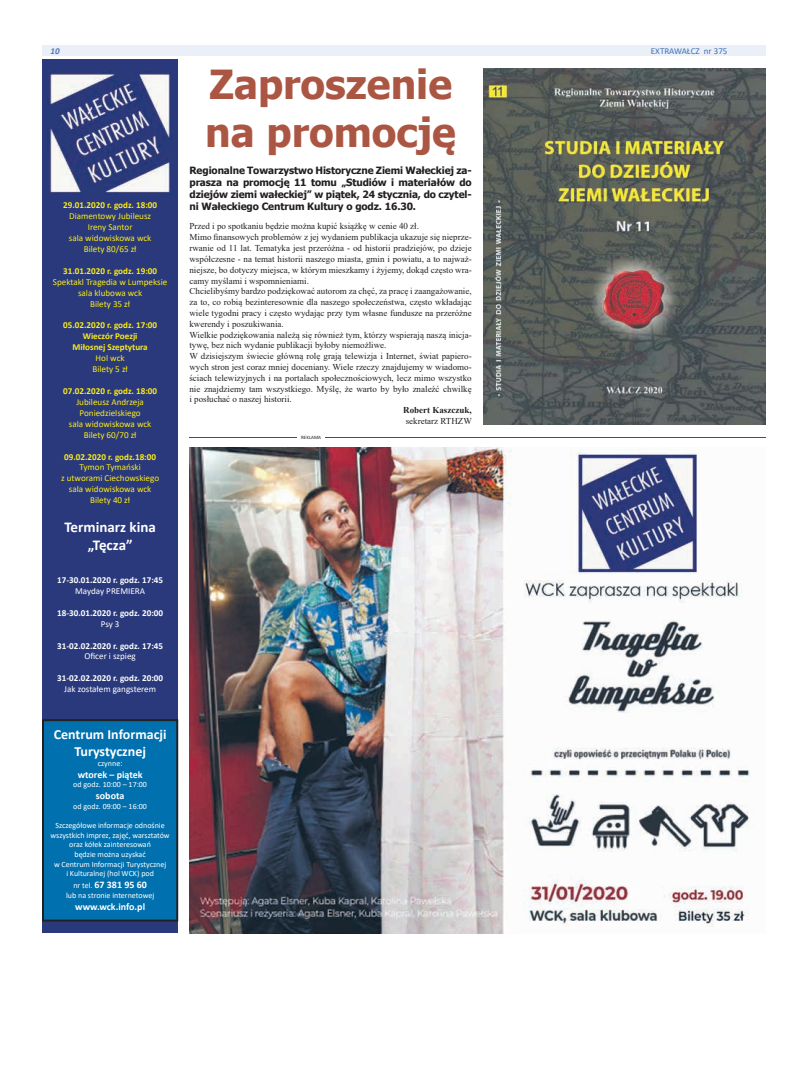
<style>
.page{position:relative;width:794px;height:1092px;background:#fff}
.page>*{position:absolute;margin:0;border:0;box-sizing:border-box;transform-origin:0 0}
.t1{font:700 40px/48px "Tahoma";color:#ab5643}
.t2{font:700 15px/18px "Calibri";color:#fff;text-align:center}
.t3{font:700 14px/16.8px "Calibri";color:#fff;text-align:center}
.t4{font:700 10px/12px "Tahoma";letter-spacing:-.01em;color:#231f20;text-align:justify}
.t5{font:700 10px "Calibri";color:#fff}
.t6{font:9.1px/10.9px "Calibri";color:#fceb1b;text-align:center}
.t7{font:700 9.1px/10.9px "Calibri";color:#fceb1b;text-align:center}
.t8{font:700 9.1px "Calibri";color:#fff}
.t9{font:9.1px "Calibri";color:#fff}
.t10{font:9px/10.8px "Times New Roman";color:#231f20}
.t11{font:9px "Calibri";color:#3d72b6}
.t12{font:700 9px "Times New Roman";color:#231f20}
.t13{font:italic 700 9px "Calibri";color:#4d75bb}
.t14{font:8px/9.6px "Calibri";color:#fff;text-align:center}
.t15{font:5px "Calibri";color:#231f20}
.s1{font-weight:400;font-size:8px}
</style>
<div class="page">
<div style="left:43px;top:45px;width:722px;height:11px;background:#eaeff8"></div>
<div style="left:43px;top:59px;width:135px;height:874px;background:#29397b"></div>
<img style="left:48px;top:71px;width:124px;height:124px">
<div style="left:42px;top:719px;width:136px;height:202px;background:#0070ae"></div>
<div style="left:43px;top:720px;width:134px;height:200px;border:1px solid #231f20"></div>
<img style="left:483px;top:68px;width:282px;height:356px">
<hr style="left:189px;top:437px;width:576px;height:1px;background:#a02540">
<img style="left:189px;top:447px;width:562px;height:486px">
<hr style="left:298px;top:435px;width:27px;height:4px;background:#fff">
<p class="t13" style="left:50px;top:44px;width:11px">10</p>
<p class="t11" style="left:651px;top:44px;width:78px">EXTRAWAŁCZ nr 375</p>
<p class="t7" style="left:63px;top:199px;width:95px">29.01.2020 r. godz. 18:00</p>
<p class="t6" style="left:69px;top:210px;width:84px">Diamentowy Jubileusz<br>Ireny Santor<br>sala widowiskowa wck<br>Bilety 80/65 zł</p>
<p class="t7" style="left:63px;top:265px;width:95px">31.01.2020 r. godz. 19:00</p>
<p class="t6" style="left:53px;top:276px;width:116px">Spektakl Tragedia w Lumpeksie sala klubowa wck<br>Bilety 35 zł</p>
<p class="t7" style="left:63px;top:320px;width:95px">05.02.2020 r. godz. 17:00<br>Wieczór Poezji<br>Miłosnej Szeptytura</p>
<p class="t6" style="left:92px;top:352px;width:37px">Hol wck<br>Bilety 5 zł</p>
<p class="t7" style="left:63px;top:385px;width:95px">07.02.2020 r. godz. 18:00</p>
<p class="t6" style="left:69px;top:396px;width:84px">Jubileusz Andrzeja<br>Poniedzielskiego<br>sala widowiskowa wck<br>Bilety 60/70 zł</p>
<p class="t7" style="left:64px;top:451px;width:93px">09.02.2020 r. godz.18:00</p>
<p class="t6" style="left:61px;top:461px;width:100px">Tymon Tymański<br>z utworami Ciechowskiego sala widowiskowa wck<br>Bilety 40 zł</p>
<h2 class="t2" style="left:64px;top:518px;width:93px">Terminarz kina „Tęcza”</h2>
<p class="t8" style="left:57px;top:573px;width:107px">17-30.01.2020 r. godz. 17:45</p>
<p class="t9" style="left:75px;top:584px;width:71px">Mayday PREMIERA</p>
<p class="t8" style="left:57px;top:606px;width:107px">18-30.01.2020 r. godz. 20:00</p>
<p class="t9" style="left:101px;top:617px;width:20px">Psy 3</p>
<p class="t8" style="left:57px;top:639px;width:107px">31-02.02.2020 r. godz. 17:45</p>
<p class="t9" style="left:84px;top:650px;width:53px">Oficer i szpieg</p>
<p class="t8" style="left:57px;top:671px;width:107px">31-02.02.2020 r. godz. 20:00</p>
<p class="t9" style="left:64px;top:682px;width:93px">Jak zostałem gangsterem</p>
<h3 class="t3" style="left:54px;top:726px;width:114px">Centrum Informacji<br>Turystycznej</h3>
<p class="t14" style="left:98px;top:758px;width:26px">czynne:</p>
<p class="t5" style="left:78px;top:767px;width:66px">wtorek – piątek</p>
<p class="t14" style="left:73px;top:779px;width:75px">od godz. 10:00 – 17:00</p>
<p class="t5" style="left:96px;top:788px;width:30px">sobota</p>
<p class="t14" style="left:73px;top:801px;width:75px">od godz. 09:00 – 16:00</p>
<p class="t14" style="left:51px;top:820px;width:121px">Szczegółowe informacje odnośnie wszystkich imprez, zajęć, warsztatów oraz kółek zainteresowań<br>będzie można uzyskać<br>w Centrum Informacji Turystycznej<br>i Kulturalnej (hol WCK) pod</p>
<p class="t5" style="left:73px;top:877px;width:75px"><span class="s1">nr tel.</span> 67 381 95 60</p>
<p class="t14" style="left:66px;top:890px;width:90px">lub na stronie internetowej</p>
<p class="t5" style="left:75px;top:899px;width:71px">www.wck.info.pl</p>
<h1 class="t1" style="left:205px;top:62px;width:252px">Zaproszenie na promocję</h1>
<p class="t4" style="left:189px;top:165px;width:284px">Regionalne Towarzystwo Historyczne Ziemi Wałeckiej za&shy;prasza na promocję 11 tomu „Studiów i materiałów do dziejów ziemi wałeckiej” w piątek, 24 stycznia, do czytel&shy;ni Wałeckiego Centrum Kultury o godz. 16.30.</p>
<p class="t10" style="left:189px;top:221px;width:284px">Przed i po spotkaniu będzie można kupić książkę w cenie 40 zł.<br>Mimo finansowych problemów z jej wydaniem publikacja ukazuje się nieprze&shy;rwanie od 11 lat. Tematyka jest przeróżna - od historii pradziejów, po dzieje współczesne - na temat historii naszego miasta, gmin i powiatu, a to najważ&shy;niejsze, bo dotyczy miejsca, w którym mieszkamy i żyjemy, dokąd często wra&shy;camy myślami i wspomnieniami.<br>Chcielibyśmy bardzo podziękować autorom za chęć, za pracę i zaangażowanie, za to, co robią bezinteresownie dla naszego społeczeństwa, często wkładając wiele tygodni pracy i często wydając przy tym własne fundusze na przeróżne kwerendy i poszukiwania.<br>Wielkie podziękowania należą się również tym, którzy wspierają naszą inicja&shy;tywę, bez nich wydanie publikacji byłoby niemożliwe.<br>W dzisiejszym świecie główną rolę grają telewizja i Internet, świat papiero&shy;wych stron jest coraz mniej doceniany. Wiele rzeczy znajdujemy w wiadomo&shy;ściach telewizyjnych i na portalach społecznościowych, lecz mimo wszystko nie znajdziemy tam wszystkiego. Myślę, że warto by było znaleźć chwilkę i posłuchać o naszej historii.</p>
<p class="t12" style="left:403px;top:403px;width:70px">Robert Kaszczuk,</p>
<p class="t10" style="left:406px;top:415px;width:68px">sekretarz RTHZW</p>
<p class="t15" style="left:301px;top:433px;width:21px">REKLAMA</p>
</div>
